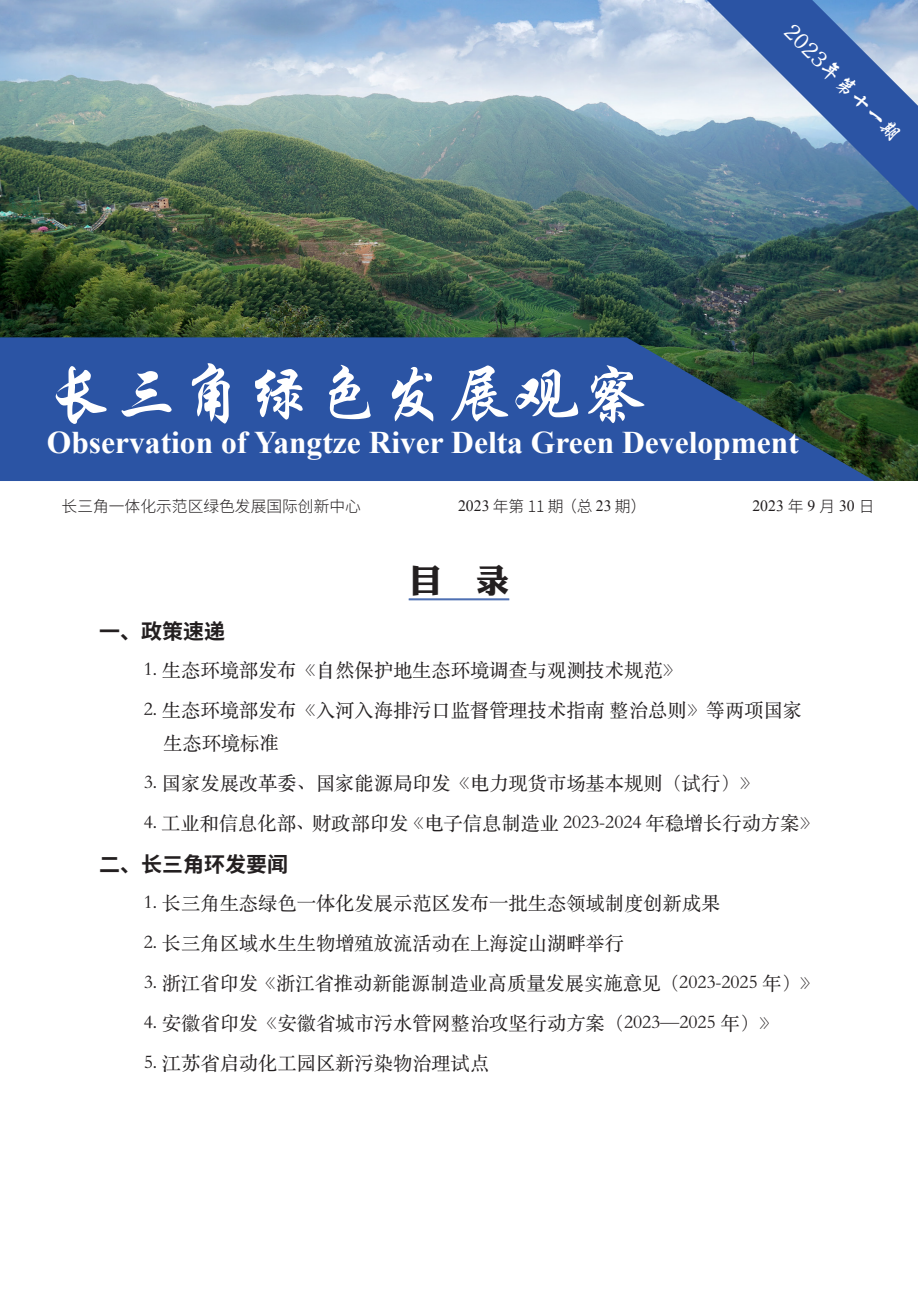
<style>
.page{position:relative;width:918px;height:1290px;background:#fff}
.page>*{position:absolute;margin:0;border:0;box-sizing:border-box;transform-origin:0 0}
.t1{font:66.5px "ST Xingkai";color:#fff}
.t2{font:33.25px "DF Li Jin Hei W8";color:#231f20}
.t3{font:700 31.5px "Times New Roman";color:#fff}
.t4{font:700 21px "Source Han Sans CN";color:#231f20}
.t5{font:21px "FZXKK GBK1 0";color:#fff}
.t6{font:19.25px "ST Songti SC Regular";color:#231f20}
.t7{font:300 15.75px "Source Han Sans CN";color:#231f20}
.t8{font:15.75px "Times New Roman";color:#231f20}
.s1{font-family:"Times New Roman";font-weight:400}
.s2{font-family:"Source Han Sans CN";font-weight:300}
</style>
<div class="page">
<img style="left:0;top:0;width:918px;height:481px">
<hr style="left:409px;top:599px;width:100px;height:1px;background:#2b54a4">
<svg style="left:0;top:337px;width:874px;height:144px;background:#2a5191"></svg>
<svg style="left:707px;top:0;width:211px;height:211px;background:#6a8cba"></svg>
<p class="t5" style="left:795px;top:20px;width:157px;rotate:45deg">2023年第十一期</p>
<p class="t1" style="left:47px;top:360px;width:600px">长三角绿色发展观察</p>
<p class="t3" style="left:47px;top:420px;width:753px">Observation of Yangtze River Delta Green Development</p>
<p class="t7" style="left:62px;top:497px;width:301px">长三角一体化示范区绿色发展国际创新中心</p>
<p class="t7" style="left:458px;top:497px;width:190px"><span class="s1">2023</span> 年第 11 期（总 <span class="s1">23</span> 期）</p>
<p class="t8" style="left:752px;top:495px;width:124px">2023<span class="s2">年</span>9<span class="s2">月</span>30<span class="s2">日</span></p>
<p class="t2" style="left:409px;top:563px;width:102px">目 录</p>
<p class="t4" style="left:99px;top:619px;width:127px">一、政策速递</p>
<p class="t6" style="left:144px;top:658px;width:539px">1. 生态环境部发布《自然保护地生态环境调查与观测技术规范》</p>
<p class="t6" style="left:144px;top:698px;width:660px">2. 生态环境部发布《入河入海排污口监督管理技术指南 整治总则》等两项国家</p>
<p class="t6" style="left:163px;top:731px;width:117px">生态环境标准</p>
<p class="t6" style="left:144px;top:771px;width:616px">3. 国家发展改革委、国家能源局印发《电力现货市场基本规则（试行）》</p>
<p class="t6" style="left:144px;top:811px;width:676px">4. 工业和信息化部、财政部印发《电子信息制造业 2023-2024 年稳增长行动方案》</p>
<p class="t4" style="left:99px;top:852px;width:190px">二、长三角环发要闻</p>
<p class="t6" style="left:144px;top:891px;width:578px">1. 长三角生态绿色一体化发展示范区发布一批生态领域制度创新成果</p>
<p class="t6" style="left:144px;top:931px;width:482px">2. 长三角区域水生生物增殖放流活动在上海淀山湖畔举行</p>
<p class="t6" style="left:144px;top:971px;width:676px">3. 浙江省印发《浙江省推动新能源制造业高质量发展实施意见（2023-2025 年）》</p>
<p class="t6" style="left:144px;top:1011px;width:636px">4. 安徽省印发《安徽省城市污水管网整治攻坚行动方案（2023—2025 年）》</p>
<p class="t6" style="left:144px;top:1051px;width:347px">5. 江苏省启动化工园区新污染物治理试点</p>
</div>
